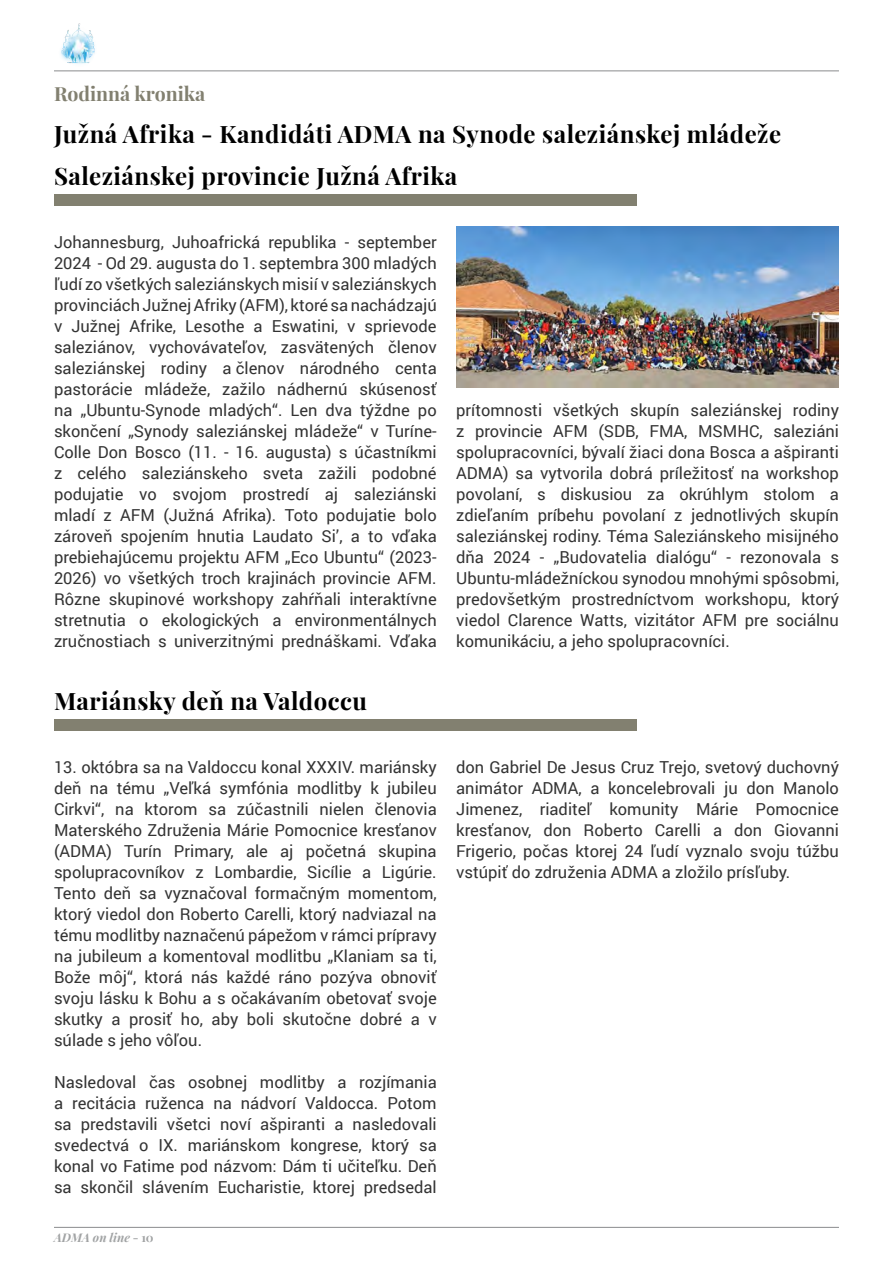
<style>
.page{position:relative;width:893px;height:1263px;background:#fff}
.page>*{position:absolute;margin:0;border:0;box-sizing:border-box;transform-origin:0 0}
.t1{font:700 24px/42px "Playfair Display";letter-spacing:.02em;color:#000}
.t2{font:700 19.5px "Playfair Display";color:#828070}
.t3{font:16.5px/21px "Roboto";color:#333;text-align:justify}
.t4{font:italic 700 12px "Playfair Display";color:#a1a3a4}
.s1{font-style:normal}
</style>
<div class="page">
<hr style="left:54px;top:71px;width:785px;height:1px;background:#8a8c8e">
<img style="left:54px;top:23px;width:48px;height:48px">
<hr style="left:54px;top:1227px;width:785px;height:1px;background:#8a8c8e">
<div style="left:54px;top:194px;width:582px;height:12px;background:#828070"></div>
<div style="left:54px;top:719px;width:582px;height:11px;background:#828070"></div>
<img style="left:456px;top:227px;width:383px;height:161px">
<p class="t2" style="left:54px;top:78px;width:153px">Rodinná kronika</p>
<p class="t1" style="left:54px;top:110px;width:729px">Južná Afrika - Kandidáti ADMA na Synode saleziánskej mládeže<br>Saleziánskej provincie Južná Afrika</p>
<p class="t3" style="left:54px;top:231px;width:384px">Johannesburg, Juhoafrická republika - september 2024 - Od 29. augusta do 1. septembra 300 mladých ľudí zo všetkých saleziánskych misií v saleziánskych provinciách Južnej Afriky (AFM), ktoré sa nachádzajú v Južnej Afrike, Lesothe a Eswatini, v sprievode saleziánov, vychovávateľov, zasvätených členov saleziánskej rodiny a členov národného centa pastorácie mládeže, zažilo nádhernú skúsenosť na „Ubuntu-Synode mladých“. Len dva týždne po skončení „Synody saleziánskej mládeže“ v Turíne-Colle Don Bosco (11. - 16. augusta) s účastníkmi z celého saleziánskeho sveta zažili podobné podujatie vo svojom prostredí aj saleziánski mladí z AFM (Južná Afrika). Toto podujatie bolo zároveň spojením hnutia Laudato Si’, a to vďaka prebiehajúcemu projektu AFM „Eco Ubuntu“ (2023- 2026) vo všetkých troch krajinách provincie AFM.<br>Rôzne skupinové workshopy zahŕňali interaktívne stretnutia o ekologických a environmentálnych zručnostiach s univerzitnými prednáškami. Vďaka</p>
<p class="t1" style="left:54px;top:677px;width:315px">Mariánsky deň na Valdoccu</p>
<p class="t3" style="left:54px;top:756px;width:384px">13. októbra sa na Valdoccu konal XXXIV. mariánsky deň na tému „Veľká symfónia modlitby k jubileu Cirkvi“, na ktorom sa zúčastnili nielen členovia Materského Združenia Márie Pomocnice kresťanov (ADMA) Turín Primary, ale aj početná skupina spolupracovníkov z Lombardie, Sicílie a Ligúrie.<br>Tento deň sa vyznačoval formačným momentom, ktorý viedol don Roberto Carelli, ktorý nadviazal na tému modlitby naznačenú pápežom v rámci prípravy na jubileum a komentoval modlitbu „Klaniam sa ti, Bože môj“, ktorá nás každé ráno pozýva obnoviť svoju lásku k Bohu a s očakávaním obetovať svoje skutky a prosiť ho, aby boli skutočne dobré a v súlade s jeho vôľou.</p>
<p class="t3" style="left:54px;top:1071px;width:384px">Nasledoval čas osobnej modlitby a rozjímania a recitácia ruženca na nádvorí Valdocca. Potom sa predstavili všetci noví ašpiranti a nasledovali svedectvá o IX. mariánskom kongrese, ktorý sa konal vo Fatime pod názvom: Dám ti učiteľku. Deň sa skončil slávením Eucharistie, ktorej predsedal</p>
<p class="t4" style="left:54px;top:1228px;width:101px">ADMA on line <span class="s1">- 10</span></p>
<p class="t3" style="left:456px;top:399px;width:384px">prítomnosti všetkých skupín saleziánskej rodiny z provincie AFM (SDB, FMA, MSMHC, saleziáni spolupracovníci, bývalí žiaci dona Bosca a ašpiranti ADMA) sa vytvorila dobrá príležitosť na workshop povolaní, s diskusiou za okrúhlym stolom a zdieľaním príbehu povolaní z jednotlivých skupín saleziánskej rodiny. Téma Saleziánskeho misijného dňa 2024 - „Budovatelia dialógu“ - rezonovala s Ubuntu-mládežníckou synodou mnohými spôsobmi, predovšetkým prostredníctvom workshopu, ktorý viedol Clarence Watts, vizitátor AFM pre sociálnu komunikáciu, a jeho spolupracovníci.</p>
<p class="t3" style="left:456px;top:756px;width:384px">don Gabriel De Jesus Cruz Trejo, svetový duchovný animátor ADMA, a koncelebrovali ju don Manolo Jimenez, riaditeľ komunity Márie Pomocnice kresťanov, don Roberto Carelli a don Giovanni Frigerio, počas ktorej 24 ľudí vyznalo svoju túžbu vstúpiť do združenia ADMA a zložilo prísľuby.</p>
</div>
